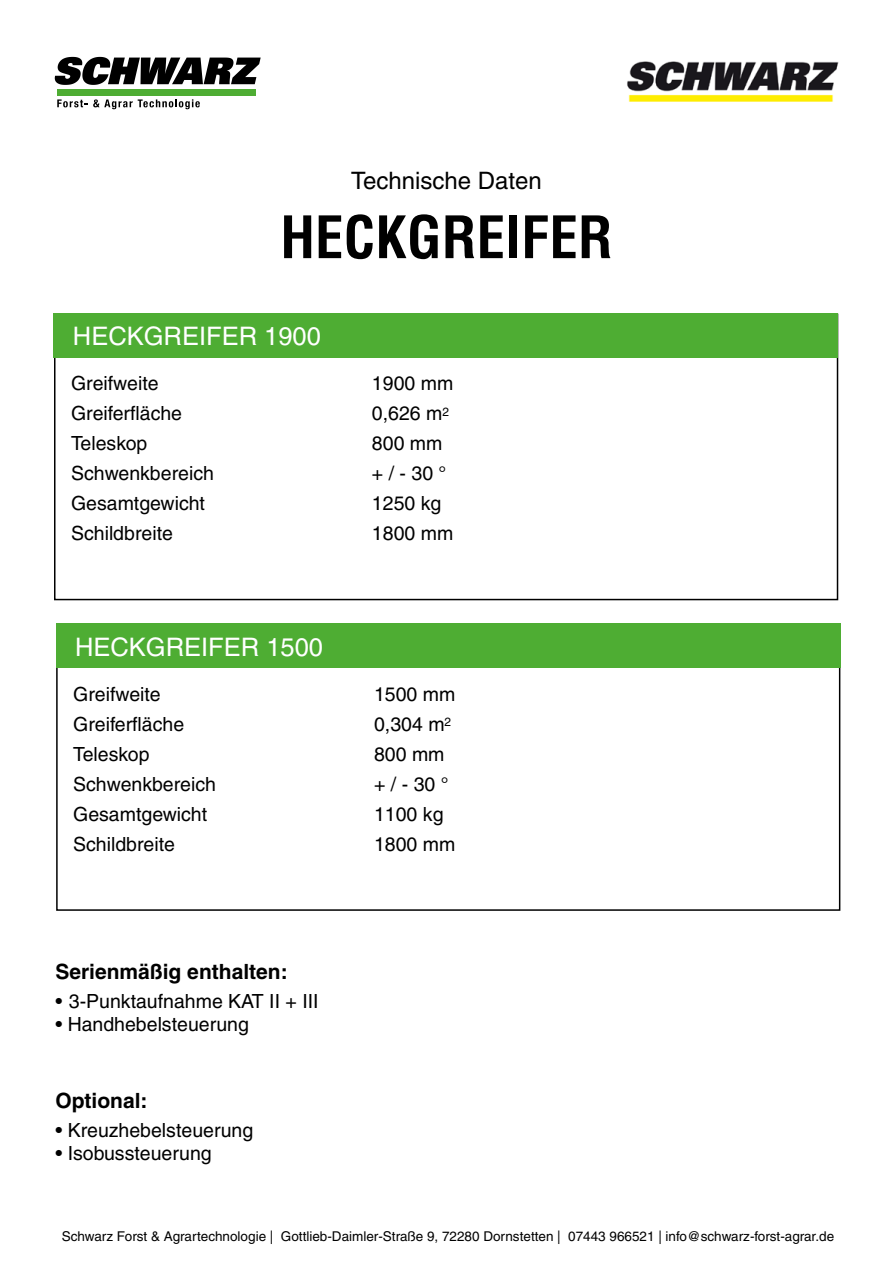
<style>
.page{position:relative;width:893px;height:1263px;background:#fff}
.page>*{position:absolute;margin:0;border:0;box-sizing:border-box;transform-origin:0 0}
.t1{font:700 condensed 57px "Helvetica CE";color:#000}
.t2{font:25.5px "Helvetica CE";color:#fff}
.t3{font:24px "Helvetica CE";color:#000}
.t4{font:700 21px "Helvetica CE";color:#000}
.t5{font:19.5px/30px "Helvetica CE";color:#000}
.t6{font:13.5px "Helvetica CE";color:#000}
</style>
<div class="page">
<div style="left:57px;top:89px;width:198px;height:6px;background:#4ead33"></div>
<svg style="left:55px;top:57px;width:206px;height:28px"></svg>
<svg style="left:57px;top:99px;width:143px;height:10px"></svg>
<div style="left:54px;top:313px;width:784px;height:44px;background:#4ead33"></div>
<div style="left:56px;top:624px;width:784px;height:44px;background:#4ead33"></div>
<img style="left:627px;top:61px;width:212px;height:41px">
<p class="t3" style="left:351px;top:167px;width:192px">Technische Daten</p>
<h1 class="t1" style="left:280px;top:202px;width:334px">HECKGREIFER</h1>
<h2 class="t2" style="left:73px;top:321px;width:249px">HECKGREIFER 1900</h2>
<p class="t5" style="left:71px;top:368px;width:144px">Greifweite<br>Greiferfläche<br>Teleskop<br>Schwenkbereich<br>Gesamtgewicht<br>Schildbreite</p>
<p class="t5" style="left:372px;top:368px;width:83px">1900 mm<br>0,626 m<sup>2<br></sup>800 mm + / - 30 °<br>1250 kg<br>1800 mm</p>
<h2 class="t2" style="left:75px;top:632px;width:249px">HECKGREIFER 1500</h2>
<p class="t5" style="left:73px;top:679px;width:144px">Greifweite<br>Greiferfläche<br>Teleskop<br>Schwenkbereich<br>Gesamtgewicht<br>Schildbreite</p>
<p class="t5" style="left:374px;top:679px;width:83px">1500 mm<br>0,304 m<sup>2<br></sup>800 mm + / - 30 °<br>1100 kg<br>1800 mm</p>
<p class="t4" style="left:55px;top:959px;width:234px">Serienmäßig enthalten:</p>
<p class="t5" style="left:55px;top:986px;width:265px">• 3-Punktaufnahme KAT II + III</p>
<p class="t5" style="left:55px;top:1009px;width:195px">• Handhebelsteuerung</p>
<p class="t4" style="left:55px;top:1088px;width:94px">Optional:</p>
<p class="t5" style="left:55px;top:1114px;width:199px">• Kreuzhebelsteuerung</p>
<p class="t5" style="left:55px;top:1138px;width:158px">• Isobussteuerung</p>
<p class="t6" style="left:62px;top:1228px;width:774px">Schwarz Forst &amp; Agrartechnologie | Gottlieb-Daimler-Straße 9, 72280 Dornstetten | 07443 966521 | info@schwarz-forst-agrar.de</p>
</div>
